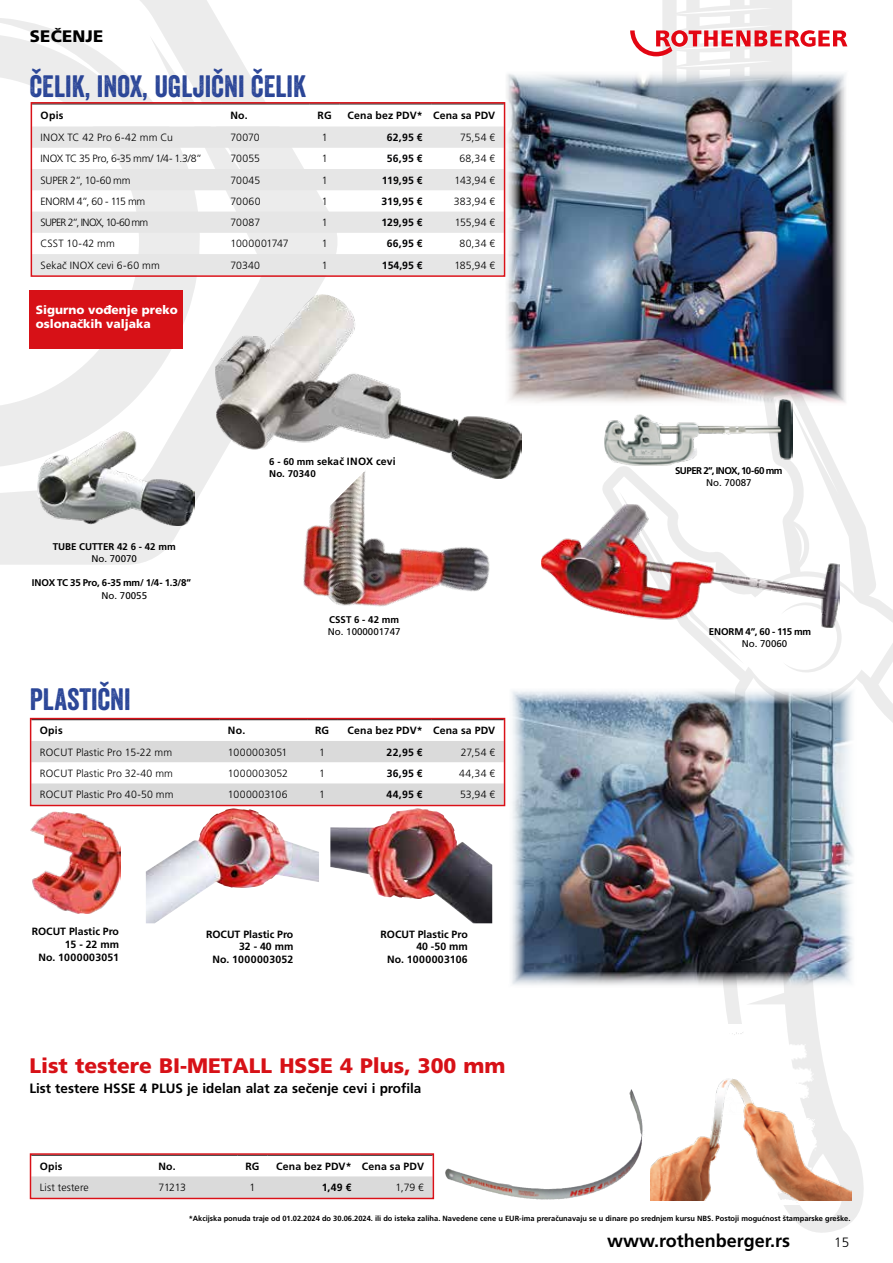
<style>
.page{position:relative;width:893px;height:1263px;background:#fff}
.page>*{position:absolute;margin:0;border:0;box-sizing:border-box;transform-origin:0 0}
.t1{font:30px "Veneer";color:#2a4597}
.t2{font:21px "Frutiger CE Black";color:#d71117}
.t3{font:700 18px "Frutiger CE";color:#000}
.t4{font:16.65px "Frutiger CE Black";letter-spacing:.015em;color:#000}
.t5{font:700 13.5px "Frutiger CE";color:#000}
.t6{font:13.5px "Frutiger CE Light";color:#000}
.t7{font:12px/14.4px "Frutiger CE Black";color:#fff}
.t8{font:10.5px "Frutiger CE Light";letter-spacing:.01em;color:#000}
.t9{font:700 10.5px/12.6px "Frutiger CE";letter-spacing:.015em;color:#000;text-align:right}
.t10{font:700 10.5px "Frutiger CE";letter-spacing:.02em;color:#020203}
.t11{font:10.5px "Frutiger CE Light";letter-spacing:-.035em;color:#000}
.t12{font:10.5px "Frutiger CE Light";letter-spacing:-.065em;color:#000}
.t13{font:10.5px "Frutiger CE Light";letter-spacing:-.025em;color:#000}
.t14{font:10.5px "Frutiger CE Light";letter-spacing:-.03em;color:#000}
.t15{font:10.5px "Frutiger CE Light";letter-spacing:-.015em;color:#000}
.t16{font:10.5px "Frutiger CE Light";letter-spacing:.035em;color:#000}
.t17{font:700 9.75px "Frutiger CE";letter-spacing:-.01em;color:#000}
.t18{font:9.75px "Frutiger CE";color:#000}
.t19{font:700 9.75px "Frutiger CE";letter-spacing:-.055em;color:#000}
.t20{font:700 7.5px "Frutiger CE";color:#000}
.s1{font-size:9.75px}
</style>
<div class="page">
<svg style="left:652px;top:0;width:140px;height:70px;fill:#ececec"></svg>
<svg style="left:602px;top:406px;width:291px;height:827px"></svg>
<svg style="left:781px;top:602px;width:61px;height:71px"></svg>
<svg style="left:619px;top:491px;width:125px;height:173px"></svg>
<svg style="left:0;top:0;width:325px;height:565px"></svg>
<svg style="left:0;top:17px;width:200px;height:453px"></svg>
<svg style="left:630px;top:30px;width:217px;height:26px"></svg>
<img style="left:30px;top:811px;width:90px;height:103px">
<div style="left:30px;top:290px;width:153px;height:59px;background:#d71117"></div>
<svg style="left:34px;top:105px;width:291px;height:21px"></svg>
<svg style="left:34px;top:126px;width:468px;height:148px;fill:#e6e6e6"></svg>
<div style="left:31px;top:102px;width:474px;height:175px;border:2px solid #d91118"></div>
<svg style="left:33px;top:741px;width:469px;height:62px"></svg>
<div style="left:30px;top:718px;width:475px;height:88px;border:2px solid #d91118"></div>
<img style="left:504px;top:70px;width:342px;height:336px">
<img style="left:29px;top:1025px;width:813px;height:180px">
<img style="left:651px;top:1078px;width:200px;height:123px">
<svg style="left:33px;top:1156px;width:312px;height:40px"></svg>
<div style="left:30px;top:1153px;width:404px;height:46px;border:2px solid #d91118"></div>
<div style="left:345px;top:1087px;width:400px;height:112px;background:#000;opacity:.48"></div>
<img style="left:330px;top:808px;width:162px;height:115px">
<img style="left:512px;top:687px;width:345px;height:302px">
<img style="left:146px;top:808px;width:173px;height:115px">
<img style="left:270px;top:478px;width:235px;height:129px">
<img style="left:215px;top:294px;width:306px;height:184px">
<img style="left:37px;top:431px;width:158px;height:94px">
<img style="left:542px;top:504px;width:298px;height:123px">
<img style="left:604px;top:399px;width:188px;height:66px">
<h3 class="t4" style="left:30px;top:27px;width:75px">SEČENJE</h3>
<h1 class="t1" style="left:30px;top:68px;width:278px">ČELIK, INOX, UGLJIČNI ČELIK</h1>
<p class="t9" style="left:41px;top:109px;width:24px">Opis</p>
<p class="t9" style="left:230px;top:109px;width:19px">No.</p>
<p class="t9" style="left:318px;top:109px;width:16px">RG</p>
<p class="t9" style="left:347px;top:109px;width:149px">Cena bez PDV* Cena sa PDV</p>
<p class="t8" style="left:41px;top:131px;width:134px">INOX TC 42 Pro 6-42 mm Cu</p>
<p class="t8" style="left:230px;top:131px;width:31px">70070</p>
<p class="t8" style="left:322px;top:131px;width:7px">1</p>
<p class="t10" style="left:387px;top:131px;width:38px">62,95 €</p>
<p class="t8" style="left:460px;top:131px;width:37px">75,54 €</p>
<p class="t11" style="left:41px;top:153px;width:163px">INOX TC 35 Pro, 6-35 mm/ 1/4- 1.3/8”</p>
<p class="t8" style="left:230px;top:153px;width:31px">70055</p>
<p class="t8" style="left:322px;top:153px;width:7px">1</p>
<p class="t10" style="left:387px;top:153px;width:37px">56,95 €</p>
<p class="t8" style="left:459px;top:153px;width:37px">68,34 €</p>
<p class="t14" style="left:41px;top:174px;width:91px">SUPER 2”, 10-60 mm</p>
<p class="t8" style="left:230px;top:174px;width:31px">70045</p>
<p class="t8" style="left:322px;top:174px;width:7px">1</p>
<p class="t10" style="left:382px;top:174px;width:42px">119,95 €</p>
<p class="t8" style="left:455px;top:174px;width:42px">143,94 €</p>
<p class="t13" style="left:41px;top:195px;width:106px">ENORM 4”, 60 - 115 mm</p>
<p class="t8" style="left:230px;top:195px;width:32px">70060</p>
<p class="t8" style="left:322px;top:195px;width:7px">1</p>
<p class="t10" style="left:381px;top:195px;width:43px">319,95 €</p>
<p class="t8" style="left:454px;top:195px;width:43px">383,94 €</p>
<p class="t12" style="left:41px;top:216px;width:109px">SUPER 2”, INOX, 10-60 mm</p>
<p class="t8" style="left:230px;top:216px;width:31px">70087</p>
<p class="t8" style="left:322px;top:216px;width:7px">1</p>
<p class="t10" style="left:381px;top:216px;width:43px">129,95 €</p>
<p class="t8" style="left:455px;top:216px;width:42px">155,94 €</p>
<p class="t8" style="left:41px;top:238px;width:76px">CSST 10-42 mm</p>
<p class="t15" style="left:230px;top:238px;width:60px">1000001747</p>
<p class="t8" style="left:322px;top:238px;width:7px">1</p>
<p class="t10" style="left:387px;top:238px;width:38px">66,95 €</p>
<p class="t8" style="left:459px;top:238px;width:37px">80,34 €</p>
<p class="t8" style="left:41px;top:259px;width:121px">Sekač INOX cevi 6-60 mm</p>
<p class="t8" style="left:230px;top:259px;width:31px">70340</p>
<p class="t8" style="left:322px;top:259px;width:7px">1</p>
<p class="t10" style="left:382px;top:259px;width:42px">154,95 €</p>
<p class="t8" style="left:454px;top:259px;width:42px">185,94 €</p>
<p class="t7" style="left:36px;top:302px;width:144px">Sigurno vođenje preko oslonačkih valjaka</p>
<p class="t17" style="left:53px;top:541px;width:125px">TUBE CUTTER 42 6 - 42 mm</p>
<p class="t18" style="left:91px;top:553px;width:47px">No. 70070</p>
<p class="t17" style="left:32px;top:577px;width:161px">INOX TC 35 Pro, 6-35 mm/ 1/4- 1.3/8”</p>
<p class="t18" style="left:102px;top:590px;width:47px">No. 70055</p>
<h1 class="t1" style="left:30px;top:681px;width:102px">PLASTIČNI</h1>
<p class="t9" style="left:269px;top:455px;width:128px"><span class="s1">6 - 60 mm s</span>ekač INOX cevi</p>
<p class="t17" style="left:269px;top:468px;width:48px">No. 70340</p>
<p class="t17" style="left:329px;top:614px;width:71px">CSST 6 - 42 mm</p>
<p class="t18" style="left:328px;top:626px;width:74px">No. 1000001747</p>
<p class="t9" style="left:40px;top:724px;width:24px">Opis</p>
<p class="t9" style="left:228px;top:724px;width:19px">No.</p>
<p class="t9" style="left:315px;top:724px;width:16px">RG</p>
<p class="t9" style="left:347px;top:724px;width:149px">Cena bez PDV* Cena sa PDV</p>
<p class="t8" style="left:40px;top:746px;width:134px">ROCUT Plastic Pro 15-22 mm</p>
<p class="t8" style="left:228px;top:746px;width:61px">1000003051</p>
<p class="t8" style="left:319px;top:746px;width:7px">1</p>
<p class="t10" style="left:387px;top:746px;width:38px">22,95 €</p>
<p class="t8" style="left:461px;top:746px;width:36px">27,54 €</p>
<p class="t8" style="left:40px;top:767px;width:135px">ROCUT Plastic Pro 32-40 mm</p>
<p class="t8" style="left:228px;top:767px;width:62px">1000003052</p>
<p class="t8" style="left:319px;top:767px;width:7px">1</p>
<p class="t10" style="left:387px;top:767px;width:37px">36,95 €</p>
<p class="t8" style="left:459px;top:767px;width:38px">44,34 €</p>
<p class="t8" style="left:40px;top:788px;width:135px">ROCUT Plastic Pro 40-50 mm</p>
<p class="t16" style="left:228px;top:788px;width:61px">1000003106</p>
<p class="t8" style="left:319px;top:788px;width:7px">1</p>
<p class="t10" style="left:386px;top:788px;width:38px">44,95 €</p>
<p class="t8" style="left:460px;top:788px;width:37px">53,94 €</p>
<p class="t9" style="left:32px;top:925px;width:89px">ROCUT Plastic Pro<br>15 - 22 mm<br>No. 1000003051</p>
<p class="t9" style="left:206px;top:928px;width:89px">ROCUT Plastic Pro<br>32 - 40 mm<br>No. 1000003052</p>
<p class="t9" style="left:380px;top:928px;width:89px">ROCUT Plastic Pro<br>40 -50 mm<br>No. 1000003106</p>
<h2 class="t2" style="left:29px;top:1053px;width:478px">List testere BI-METALL HSSE 4 Plus, 300 mm</h2>
<p class="t5" style="left:29px;top:1081px;width:393px">List testere HSSE 4 PLUS je idelan alat za sečenje cevi i profila</p>
<p class="t9" style="left:40px;top:1160px;width:24px">Opis</p>
<p class="t9" style="left:158px;top:1160px;width:19px">No.</p>
<p class="t9" style="left:245px;top:1160px;width:16px">RG</p>
<p class="t9" style="left:276px;top:1160px;width:149px">Cena bez PDV* Cena sa PDV</p>
<p class="t8" style="left:40px;top:1181px;width:51px">List testere</p>
<p class="t8" style="left:158px;top:1181px;width:29px">71213</p>
<p class="t8" style="left:249px;top:1181px;width:7px">1</p>
<p class="t9" style="left:322px;top:1181px;width:31px">1,49 €</p>
<p class="t8" style="left:396px;top:1181px;width:30px">1,79 €</p>
<p class="t19" style="left:675px;top:465px;width:109px">SUPER 2”, INOX, 10-60 mm</p>
<p class="t18" style="left:706px;top:477px;width:47px">No. 70087</p>
<p class="t17" style="left:709px;top:626px;width:104px">ENORM 4”, 60 - 115 mm</p>
<p class="t18" style="left:742px;top:638px;width:47px">No. 70060</p>
<p class="t20" style="left:189px;top:1214px;width:663px">*Akcijska ponuda traje od 01.02.2024 do 30.06.2024. ili do isteka zaliha. Navedene cene u EUR-ima preračunavaju se u dinare po srednjem kursu NBS. Postoji mogućnost štamparske greške.</p>
<h3 class="t3" style="left:607px;top:1230px;width:185px">www.rothenberger.rs</h3>
<p class="t6" style="left:834px;top:1234px;width:17px">15</p>
</div>
